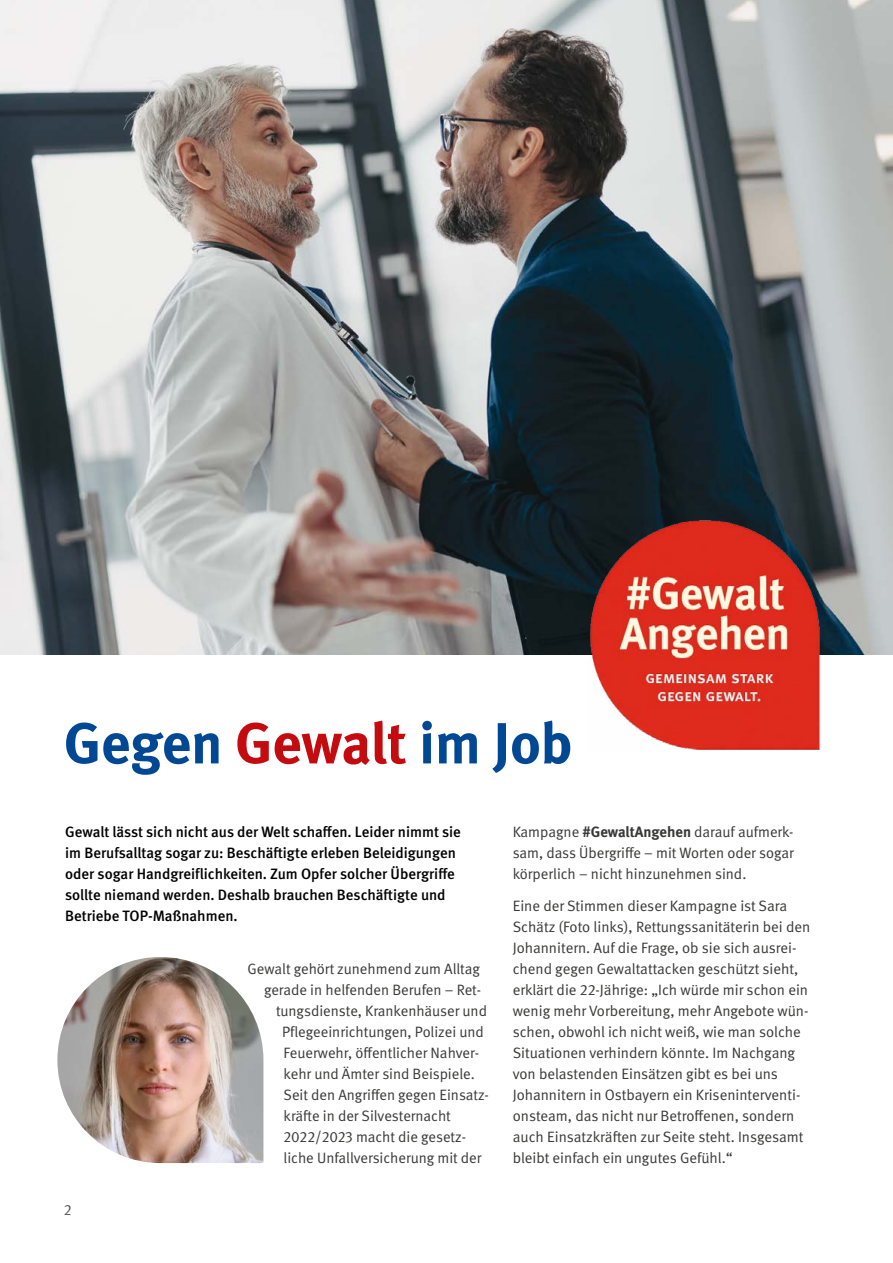
<style>
.page{position:relative;width:893px;height:1263px;background:#fff}
.page>*{position:absolute;margin:0;border:0;box-sizing:border-box;transform-origin:0 0}
.DGUV_Titel_SIBE{font:700 57.9px "DGUV Meta";color:#004893}
.DGUV_GS_SIBE{font:15px/21px "DGUV Meta";color:#383937;text-align:justify}
.DGUV_GS_med_SIBE{font:500 15px/21px "DGUV Meta";color:#000}
.t1{font:15px "DGUV Meta";color:#555756}
.s1{color:#c40c10}
.s2{font-weight:700}
</style>
<div class="page">
<img style="left:0;top:0;width:893px;height:655px">
<img style="left:57px;top:957px;width:206px;height:206px">
<img style="left:587px;top:517px;width:236px;height:233px">
<p class="DGUV_Titel_SIBE" style="left:64px;top:709px;width:510px">Gegen <span class="s1">Gewalt</span> im Job</p>
<p class="DGUV_GS_med_SIBE" style="left:65px;top:822px;width:397px">Gewalt lässt sich nicht aus der Welt schaffen. Leider nimmt sie im Berufsalltag sogar zu: Beschäftigte erleben Beleidigungen oder sogar Handgreiflichkeiten. Zum Opfer solcher Übergriffe sollte niemand werden. Deshalb brauchen Beschäftigte und Betriebe TOP-Maßnahmen.</p>
<p class="t1" style="left:64px;top:1201px;width:9px">2</p>
<p class="DGUV_GS_SIBE" style="left:248px;top:958px;width:234px">Gewalt gehört zunehmend zum Alltag</p>
<p class="DGUV_GS_SIBE" style="left:264px;top:979px;width:218px">gerade in helfenden Berufen – Ret-</p>
<p class="DGUV_GS_SIBE" style="left:276px;top:1000px;width:212px">tungsdienste, Krankenhäuser und</p>
<p class="DGUV_GS_SIBE" style="left:282px;top:1021px;width:203px">Pflegeeinrichtungen, Polizei und</p>
<p class="DGUV_GS_SIBE" style="left:284px;top:1042px;width:197px">Feuerwehr, öffentlicher Nahver-</p>
<p class="DGUV_GS_SIBE" style="left:284px;top:1063px;width:193px">kehr und Ämter sind Beispiele.</p>
<p class="DGUV_GS_SIBE" style="left:284px;top:1084px;width:207px">Seit den Angriffen gegen Einsatz-</p>
<p class="DGUV_GS_SIBE" style="left:284px;top:1105px;width:169px">kräfte in der Silvesternacht</p>
<p class="DGUV_GS_SIBE" style="left:284px;top:1126px;width:184px">2022/2023 macht die gesetz-</p>
<p class="DGUV_GS_SIBE" style="left:284px;top:1147px;width:199px">liche Unfallversicherung mit der</p>
<p class="DGUV_GS_SIBE" style="left:513px;top:822px;width:283px">Kampagne <span class="s2">#GewaltAngehen</span> darauf aufmerk&shy;sam, dass Übergriffe – mit Worten oder sogar körperlich – nicht hinzunehmen sind.</p>
<p class="DGUV_GS_SIBE" style="left:513px;top:895px;width:299px;text-align:left">Eine der Stimmen dieser Kampagne ist Sara Schätz (Foto links), Rettungssanitäterin bei den Johannitern. Auf die Frage, ob sie sich ausrei&shy;chend gegen Gewaltattacken geschützt sieht, erklärt die 22-Jährige: „Ich würde mir schon ein wenig mehr Vorbereitung, mehr Angebote wün&shy;schen, obwohl ich nicht weiß, wie man solche Situationen verhindern könnte. Im Nachgang von belastenden Einsätzen gibt es bei uns Johannitern in Ostbayern ein Kriseninterventi&shy;onsteam, das nicht nur Betroffenen, sondern auch Einsatzkräften zur Seite steht. Insgesamt bleibt einfach ein ungutes Gefühl.“</p>
</div>
